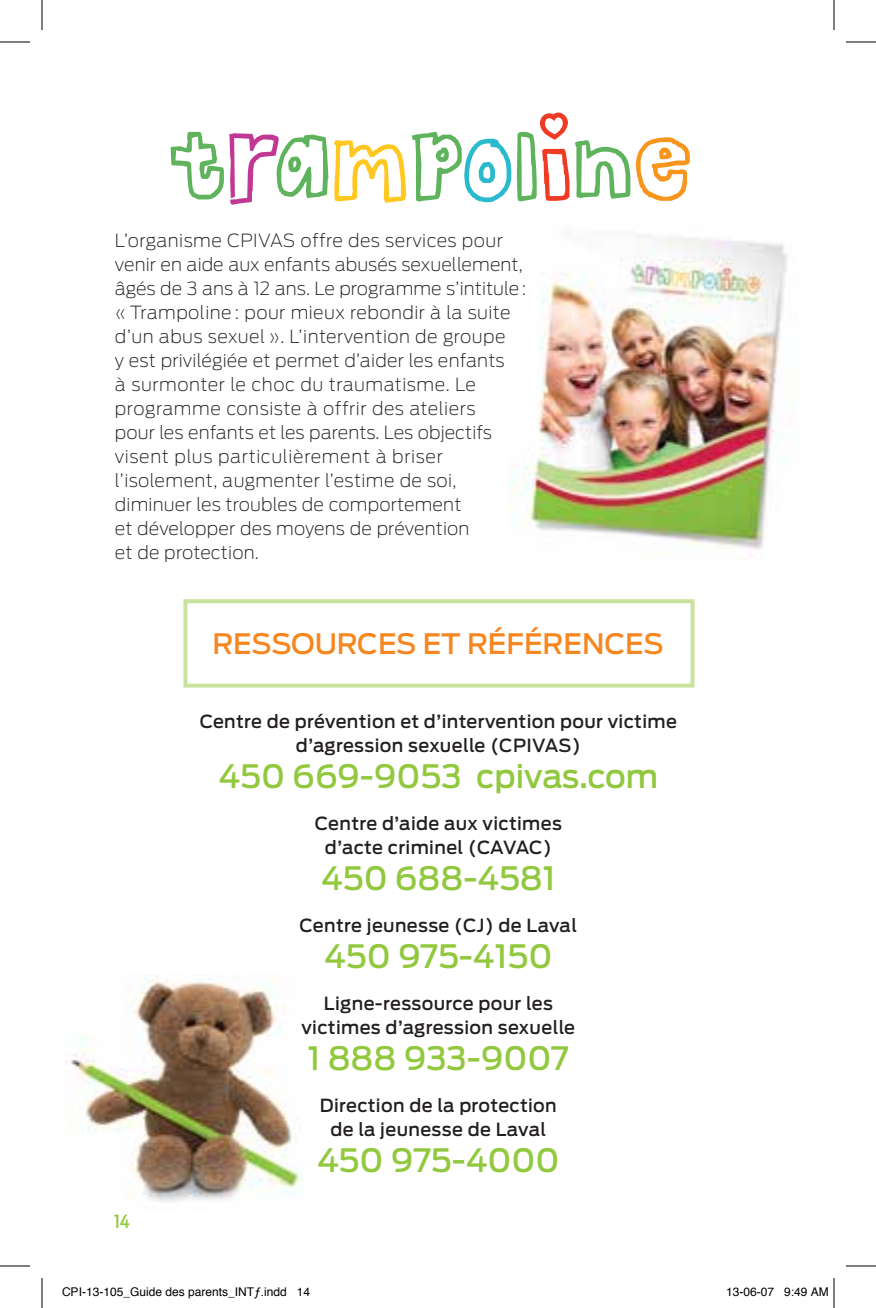
<style>
.page{position:relative;width:876px;height:1308px;background:#fff}
.page>*{position:absolute;margin:0;border:0;box-sizing:border-box;transform-origin:0 0}
.t1{font:500 32px "Antenna";color:#92c83e}
.t2{font:500 28px "Antenna";color:#f6861f}
.t3{font:200 18px/24px "Antenna";letter-spacing:.01em;color:#231f20}
.t4{font:500 18px/24px "Antenna";letter-spacing:.02em;color:#231f20;text-align:center}
.t5{font:500 18px "Antenna Cond";color:#92c83e}
.t6{font:12px "Helvetica";color:#000}
</style>
<div class="page">
<img style="left:508px;top:238px;width:287px;height:312px">
<img style="left:65px;top:975px;width:238px;height:227px">
<svg style="left:171px;top:132px;width:157px;height:73px"></svg>
<svg style="left:334px;top:140px;width:72px;height:63px"></svg>
<svg style="left:412px;top:132px;width:99px;height:70px"></svg>
<svg style="left:517px;top:113px;width:113px;height:89px"></svg>
<svg style="left:636px;top:137px;width:54px;height:64px"></svg>
<hr style="left:0;top:42px;width:30px;height:1px;background:#000">
<hr style="left:846px;top:42px;width:30px;height:1px;background:#000">
<hr style="left:0;top:1266px;width:30px;height:1px;background:#000">
<hr style="left:846px;top:1266px;width:30px;height:1px;background:#000">
<hr style="left:42px;top:0;width:1px;height:30px;background:#000">
<hr style="left:42px;top:1278px;width:1px;height:30px;background:#000">
<hr style="left:834px;top:0;width:1px;height:30px;background:#000">
<hr style="left:834px;top:1278px;width:1px;height:30px;background:#000">
<p class="t3" style="left:115px;top:228px;width:413px">L’organisme CPIVAS offre des services pour venir en aide aux enfants abusés sexuellement, âgés de 3 ans à 12 ans. Le programme s’intitule: « Trampoline : pour mieux rebondir à la suite d’un abus sexuel ». L’intervention de groupe<br>y est privilégiée et permet d’aider les enfants<br>à surmonter le choc du traumatisme. Le programme consiste à offrir des ateliers<br>pour les enfants et les parents. Les objectifs visent plus particulièrement à briser l’isolement, augmenter l’estime de soi, diminuer les troubles de comportement<br>et développer des moyens de prévention<br>et de protection.</p>
<h2 class="t2" style="left:212px;top:627px;width:22px">ressources</h2>
<h2 class="t2" style="left:423px;top:627px;width:122px">et références</h2>
<p class="t5" style="left:114px;top:1211px;width:17px">14</p>
<p class="t4" style="left:200px;top:709px;width:479px">Centre de prévention et d’intervention pour victime d’agression sexuelle (CPIVAS)</p>
<h1 class="t1" style="left:219px;top:757px;width:441px">450 669-9053 cpivas.com</h1>
<p class="t4" style="left:315px;top:811px;width:249px">Centre d’aide aux victimes d’acte criminel (CAVAC)</p>
<h1 class="t1" style="left:321px;top:859px;width:236px">450 688-4581</h1>
<p class="t4" style="left:300px;top:913px;width:279px">Centre jeunesse (CJ) de Laval</p>
<h1 class="t1" style="left:324px;top:937px;width:230px">450 975-4150</h1>
<p class="t4" style="left:302px;top:991px;width:275px">Ligne-ressource pour les victimes d’agression sexuelle</p>
<h1 class="t1" style="left:308px;top:1039px;width:262px">1 888 933-9007</h1>
<p class="t4" style="left:320px;top:1093px;width:238px">Direction de la protection de la jeunesse de Laval</p>
<h1 class="t1" style="left:317px;top:1141px;width:244px">450 975-4000</h1>
<p class="t6" style="left:62px;top:1283px;width:250px">CPI-13-105_Guide des parents_INTƒ.indd 14</p>
<p class="t6" style="left:726px;top:1283px;width:104px">13-06-07 9:49 AM</p>
</div>
